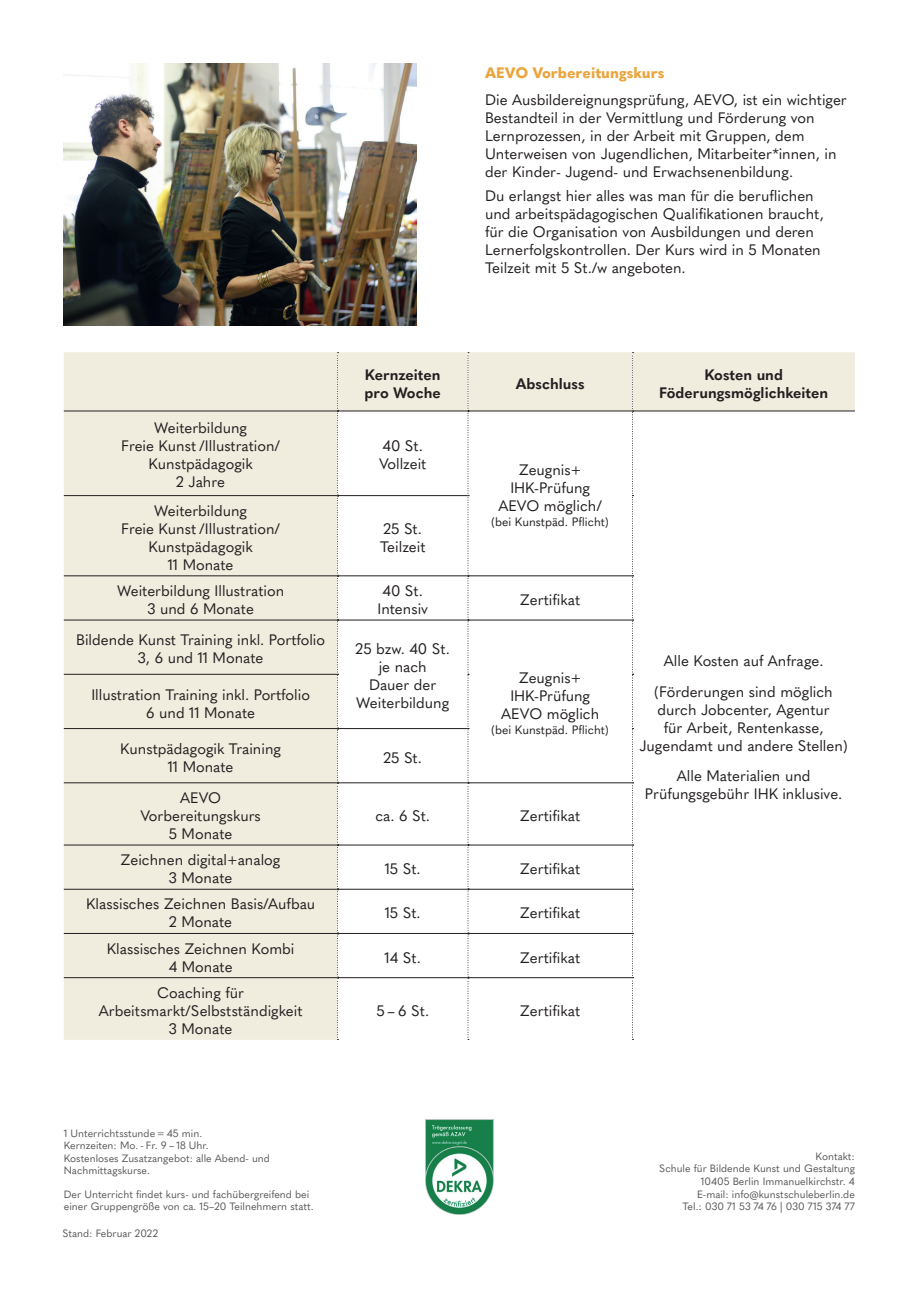
<style>
.page{position:relative;width:919px;height:1289px;background:#fff}
.page>*{position:absolute;margin:0;border:0;box-sizing:border-box;transform-origin:0 0}
.Text{font:15px/18px "Quasimoda";color:#231f20;text-align:center}
.Text-2{font:700 15px/18px "Quasimoda";color:#231f20}
.Überschriften_klein{font:800 15px "Quasimoda";color:#eba53e}
.Text-3{font:12px "Quasimoda";color:#231f20}
.Kleingeschriebenes{font:10.5px/12.6px "Quasimoda";color:#57585a}
</style>
<div class="page">
<img style="left:425px;top:1119px;width:68px;height:95px">
<img style="left:64px;top:64px;width:353px;height:262px">
<div style="left:64px;top:352px;width:273px;height:687px;background:#f0eddf"></div>
<hr style="left:64px;top:411px;width:273px;height:1px;background:#231f20">
<hr style="left:64px;top:495px;width:273px;height:1px;background:#231f20">
<hr style="left:64px;top:575px;width:273px;height:1px;background:#231f20">
<hr style="left:64px;top:619px;width:273px;height:1px;background:#231f20">
<hr style="left:64px;top:674px;width:273px;height:1px;background:#231f20">
<hr style="left:64px;top:728px;width:273px;height:1px;background:#231f20">
<hr style="left:64px;top:782px;width:273px;height:1px;background:#231f20">
<hr style="left:64px;top:844px;width:273px;height:1px;background:#231f20">
<hr style="left:64px;top:889px;width:273px;height:1px;background:#231f20">
<hr style="left:64px;top:933px;width:273px;height:1px;background:#231f20">
<hr style="left:64px;top:977px;width:273px;height:1px;background:#231f20">
<svg style="left:337px;top:352px;width:517px;height:688px"></svg>
<p class="Überschriften_klein" style="left:485px;top:61px;width:181px">AEVO Vorbereitungskurs</p>
<p class="Text" style="left:485px;top:89px;width:363px;text-align:left">Die Ausbildereignungsprüfung, AEVO, ist ein wichtiger Bestandteil in der Vermittlung und Förderung von Lernprozessen, in der Arbeit mit Gruppen, dem Unterweisen von Jugendlichen, Mitarbeiter*innen, in der Kinder- Jugend- und Erwachsenenbildung.</p>
<p class="Text" style="left:485px;top:185px;width:340px;text-align:left">Du erlangst hier alles was man für die beruflichen und arbeitspädagogischen Qualifikationen braucht, für die Organisation von Ausbildungen und deren Lernerfolgskontrollen. Der Kurs wird in 5 Monaten Teilzeit mit 5 St./w angeboten.</p>
<p class="Text" style="left:121px;top:418px;width:161px">Weiterbildung<br>Freie Kunst /Illustration/<br>Kunstpädagogik<br>2 Jahre</p>
<p class="Text" style="left:121px;top:500px;width:161px">Weiterbildung<br>Freie Kunst /Illustration/<br>Kunstpädagogik<br>11 Monate</p>
<p class="Text-2" style="left:364px;top:364px;width:78px">Kernzeiten pro Woche</p>
<p class="Text-2" style="left:516px;top:373px;width:70px">Abschluss</p>
<p class="Text-2" style="left:659px;top:364px;width:171px;text-align:center">Kosten und<br>Föderungsmöglichkeiten</p>
<p class="Text" style="left:379px;top:436px;width:49px;text-align:left">40 St.<br>Vollzeit</p>
<p class="Text" style="left:380px;top:518px;width:47px;text-align:left">25 St.<br>Teilzeit</p>
<p class="Text" style="left:498px;top:460px;width:105px">Zeugnis+<br>IHK-Prüfung<br>AEVO möglich/</p>
<p class="Text-3" style="left:491px;top:512px;width:119px">(bei Kunstpäd. Pflicht)</p>
<p class="Text" style="left:117px;top:580px;width:168px">Weiterbildung Illustration<br>3 und 6 Monate</p>
<p class="Text" style="left:377px;top:580px;width:52px">40 St.<br>Intensiv</p>
<p class="Text" style="left:520px;top:589px;width:61px">Zertifikat</p>
<p class="Text" style="left:76px;top:630px;width:250px">Bildende Kunst Training inkl. Portfolio<br>3, 6 und 11 Monate</p>
<p class="Text" style="left:355px;top:639px;width:96px">25 bzw. 40 St. je nach<br>Dauer der<br>Weiterbildung</p>
<p class="Text" style="left:501px;top:668px;width:99px">Zeugnis+<br>IHK-Prüfung<br>AEVO möglich</p>
<p class="Text-3" style="left:491px;top:720px;width:119px">(bei Kunstpäd. Pflicht)</p>
<p class="Text" style="left:91px;top:684px;width:220px">Illustration Training inkl. Portfolio<br>6 und 11 Monate</p>
<p class="Text" style="left:120px;top:738px;width:162px">Kunstpädagogik Training<br>11 Monate</p>
<p class="Text" style="left:383px;top:747px;width:40px">25 St.</p>
<p class="Text" style="left:140px;top:787px;width:122px">AEVO<br>Vorbereitungskurs<br>5 Monate</p>
<p class="Text" style="left:375px;top:805px;width:56px">ca. 6 St.</p>
<p class="Text" style="left:520px;top:805px;width:61px">Zertifikat</p>
<p class="Text" style="left:121px;top:849px;width:161px">Zeichnen digital+analog<br>3 Monate</p>
<p class="Text" style="left:384px;top:858px;width:38px">15 St.</p>
<p class="Text" style="left:520px;top:858px;width:61px">Zertifikat</p>
<p class="Text" style="left:86px;top:894px;width:230px">Klassisches Zeichnen Basis/Aufbau<br>2 Monate</p>
<p class="Text" style="left:384px;top:903px;width:38px">15 St.</p>
<p class="Text" style="left:520px;top:903px;width:61px">Zertifikat</p>
<p class="Text" style="left:107px;top:938px;width:189px">Klassisches Zeichnen Kombi<br>4 Monate</p>
<p class="Text" style="left:384px;top:947px;width:38px">14 St.</p>
<p class="Text" style="left:520px;top:947px;width:61px">Zertifikat</p>
<p class="Text" style="left:99px;top:982px;width:205px">Coaching für<br>Arbeitsmarkt/Selbstständigkeit<br>3 Monate</p>
<p class="Text" style="left:376px;top:1000px;width:54px">5 – 6 St.</p>
<p class="Text" style="left:520px;top:1000px;width:61px">Zertifikat</p>
<p class="Text" style="left:663px;top:650px;width:161px">Alle Kosten auf Anfrage.</p>
<p class="Text" style="left:639px;top:681px;width:210px">(Förderungen sind möglich durch Jobcenter, Agentur<br>für Arbeit, Rentenkasse,<br>Jugendamt und andere Stellen)</p>
<p class="Text" style="left:645px;top:766px;width:199px">Alle Materialien und<br>Prüfungsgebühr IHK inklusive.</p>
<p class="Kleingeschriebenes" style="left:64px;top:1125px;width:208px">1 Unterrichtsstunde = 45 min.<br>Kernzeiten: Mo. - Fr. 9 – 18 Uhr.<br>Kostenloses Zusatzangebot: alle Abend- und<br>Nachmittagskurse.</p>
<p class="Kleingeschriebenes" style="left:64px;top:1186px;width:251px">Der Unterricht findet kurs- und fachübergreifend bei einer Gruppengröße von ca. 15–20 Teilnehmern statt.</p>
<p class="Kleingeschriebenes" style="left:62px;top:1226px;width:97px">Stand: Februar 2022</p>
<p class="Kleingeschriebenes" style="left:815px;top:1148px;width:41px">Kontakt:</p>
<p class="Kleingeschriebenes" style="left:659px;top:1161px;width:197px">Schule für Bildende Kunst und Gestaltung</p>
<p class="Kleingeschriebenes" style="left:700px;top:1174px;width:155px">10405 Berlin Immanuelkirchstr. 4</p>
<p class="Kleingeschriebenes" style="left:697px;top:1186px;width:159px">E-mail: info@kunstschuleberlin.de</p>
<p class="Kleingeschriebenes" style="left:682px;top:1199px;width:174px">Tel.: 030 71 53 74 76 | 030 715 374 77</p>
</div>
